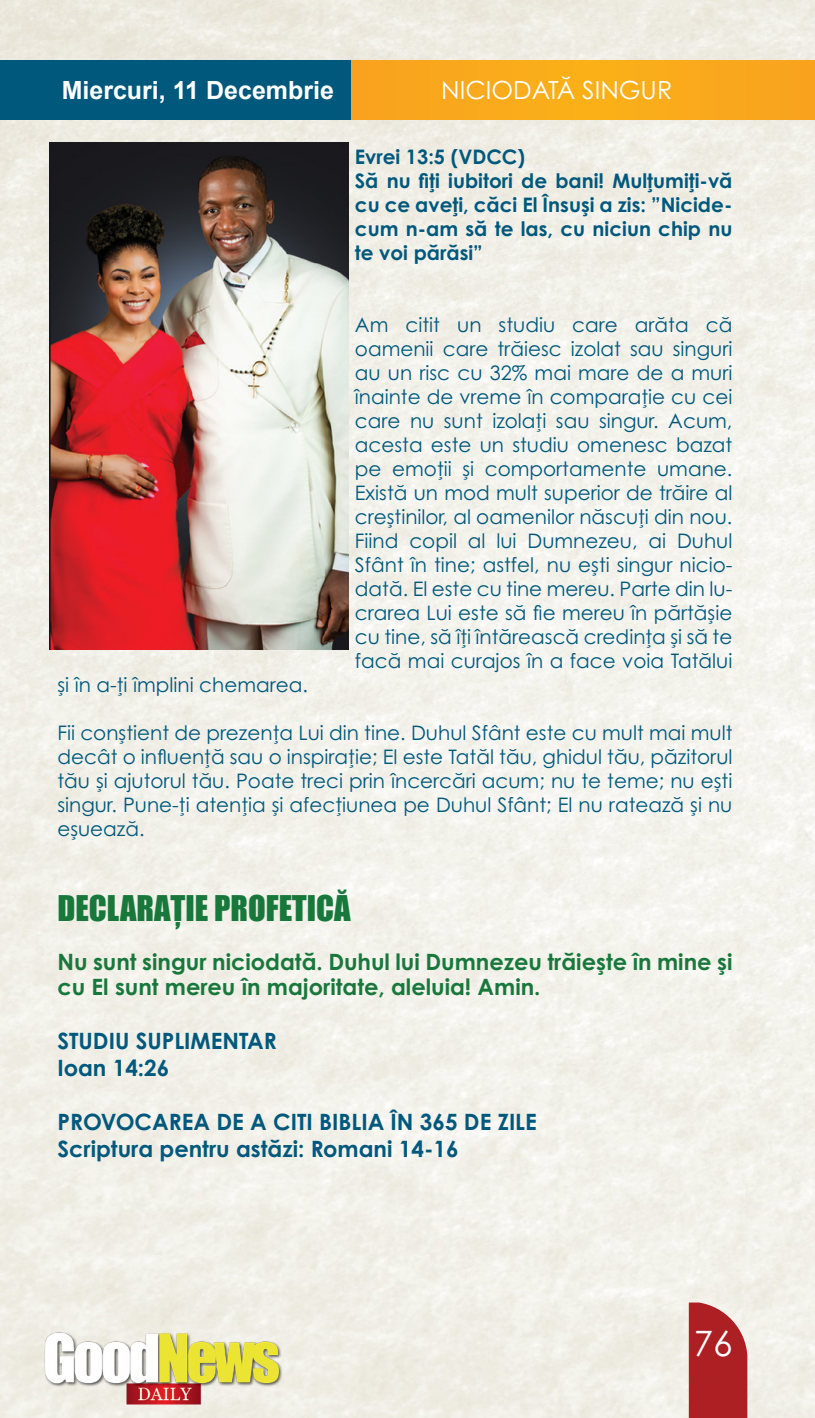
<style>
.page{position:relative;width:815px;height:1418px;background:#fff}
.page>*{position:absolute;margin:0;border:0;box-sizing:border-box;transform-origin:0 0}
.t1{font:35px "Century Gothic Pro";color:#fff}
.t2{font:32.5px "Impact";color:#18783c}
.t3{font:700 25px "Arial";color:#fff}
.t4{font:25px "Century Gothic Pro";color:#fff}
.t5{font:700 22.5px/25px "Century Gothic Pro";color:#18783c}
.t6{font:700 22.5px "Century Gothic Pro";color:#00587c}
.t7{font:20px/24px "Century Gothic Pro";color:#00587c;text-align:justify}
.t8{font:700 20px/24px "Century Gothic Pro";color:#00587c;text-align:justify}
</style>
<div class="page">
<img style="left:0;top:0;width:815px;height:1417px">
<div style="left:168px;top:60px;width:647px;height:60px;background:#f9a91c"></div>
<div style="left:0;top:60px;width:351px;height:60px;background:#00587c"></div>
<div style="left:689px;top:1302px;width:58px;height:115px;background:#ac1f22"></div>
<img style="left:39px;top:1330px;width:246px;height:76px">
<img style="left:50px;top:142px;width:299px;height:508px">
<p class="t3" style="left:62px;top:74px;width:274px">Miercuri, 11 Decembrie</p>
<p class="t4" style="left:441px;top:75px;width:232px">NICIODATĂ SINGUR</p>
<p class="t8" style="left:355px;top:144px;width:172px">Evrei 13:5 (VDCC)</p>
<p class="t8" style="left:355px;top:168px;width:379px">Să nu fiți iubitori de bani! Mulțumiți-vă cu ce aveți, căci El Însuși a zis: ”Nicide&shy;cum n-am să te las, cu niciun chip nu te voi părăsi”</p>
<p class="t7" style="left:355px;top:312px;width:379px">Am citit un studiu care arăta că oamenii care trăiesc izolat sau singuri au un risc cu 32% mai mare de a muri înainte de vreme în comparație cu cei care nu sunt izolați sau singur. Acum, acesta este un studiu omenesc bazat pe emoții și comportamente umane.<br>Există un mod mult superior de trăire al creștinilor, al oamenilor născuți din nou.<br>Fiind copil al lui Dumnezeu, ai Duhul Sfânt în tine; astfel, nu ești singur nicio&shy;dată. El este cu tine mereu. Parte din lu&shy;crarea Lui este să fie mereu în părtășie cu tine, să îți întărească credința și să te facă mai curajos în a face voia Tatălui</p>
<p class="t7" style="left:57px;top:672px;width:252px">și în a-ți împlini chemarea.</p>
<p class="t7" style="left:57px;top:720px;width:677px">Fii conștient de prezența Lui din tine. Duhul Sfânt este cu mult mai mult decât o influență sau o inspirație; El este Tatăl tău, ghidul tău, păzitorul tău și ajutorul tău. Poate treci prin încercări acum; nu te teme; nu ești singur. Pune-ți atenția și afecțiunea pe Duhul Sfânt; El nu ratează și nu eșuează.</p>
<p class="t2" style="left:57px;top:882px;width:295px">DECLARAȚIE PROFETICĂ</p>
<p class="t5" style="left:57px;top:948px;width:676px">Nu sunt singur niciodată. Duhul lui Dumnezeu trăiește în mine și cu El sunt mereu în majoritate, aleluia! Amin.</p>
<p class="t6" style="left:57px;top:1026px;width:221px">STUDIU SUPLIMENTAR</p>
<p class="t6" style="left:57px;top:1053px;width:114px">Ioan 14:26</p>
<p class="t6" style="left:57px;top:1107px;width:481px">PROVOCAREA DE A CITI BIBLIA ÎN 365 DE ZILE</p>
<p class="t6" style="left:57px;top:1134px;width:403px">Scriptura pentru astăzi: Romani 14-16</p>
<h1 class="t1" style="left:694px;top:1322px;width:40px">76</h1>
</div>
